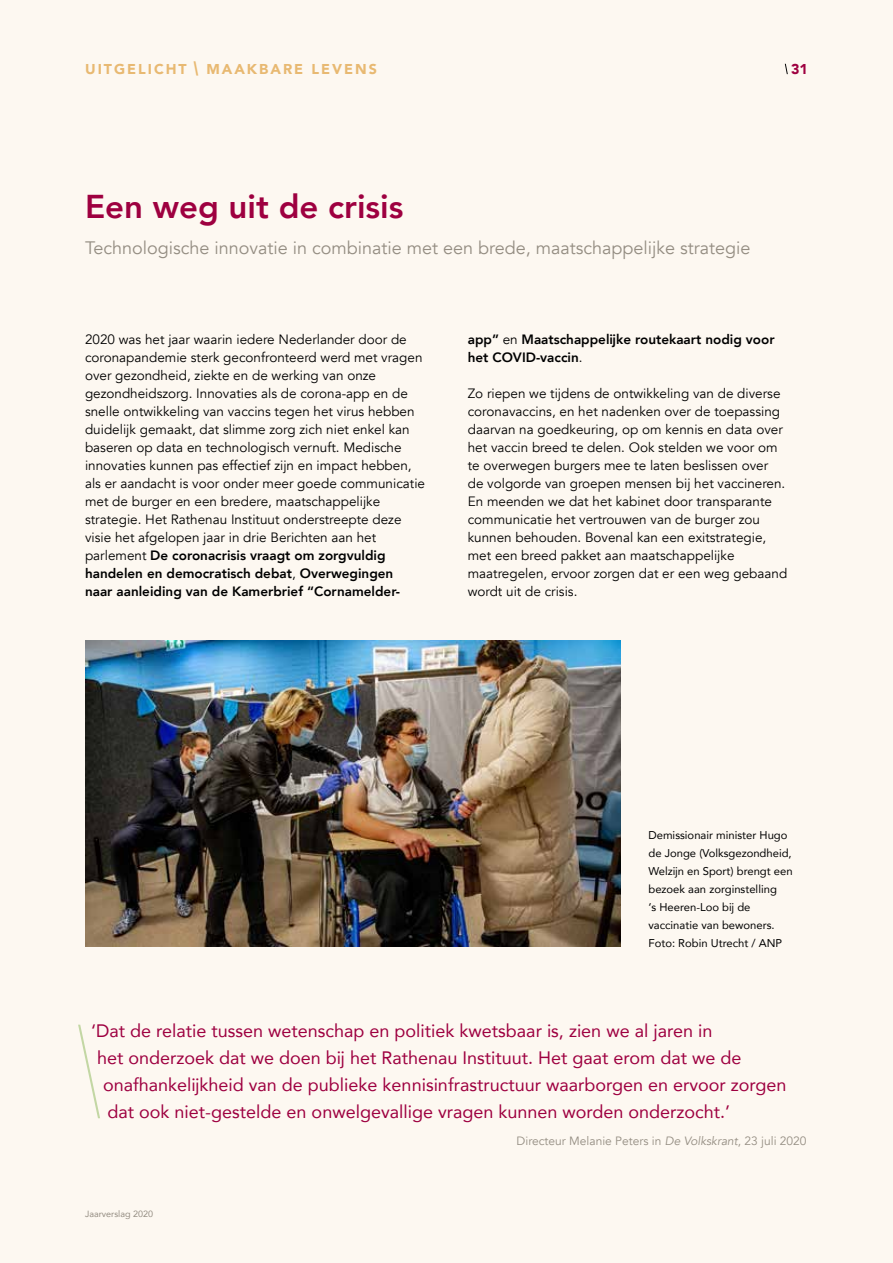
<style>
.page{position:relative;width:893px;height:1263px;background:#fdf8f1}
.page>*{position:absolute;margin:0;border:0;box-sizing:border-box;transform-origin:0 0}
.t1{font:800 33px "Avenir";color:#9e0040}
.t2{font:18px "Avenir";color:#9e0040}
.t3{font:18px "Avenir";color:#948d82}
.t4{font:900 14.25px "Avenir";letter-spacing:.14em;color:#e8b972}
.t5{font:900 14.25px "Avenir";color:#9e0040}
.t6{font:13.5px/18px "Avenir";color:#000}
.t7{font:800 13.5px/18px "Avenir";color:#000}
.t8{font:12px "Avenir";color:#948d82}
.t9{font:11.25px/18px "Avenir";color:#000}
.t10{font:9px "Avenir";color:#948d82}
.s1{font-weight:800}
.s2{font-weight:400}
.s3{font-style:italic}
</style>
<div class="page">
<img style="left:85px;top:640px;width:536px;height:306px">
<svg style="left:78px;top:1025px;width:22px;height:93px"></svg>
<svg style="left:784px;top:63px;width:4px;height:12px"></svg>
<p class="t4" style="left:85px;top:57px;width:293px">UITGELICHT <sup>|</sup> MAAKBARE LEVENS</p>
<p class="t5" style="left:791px;top:57px;width:18px">31</p>
<h1 class="t1" style="left:85px;top:181px;width:320px">Een weg uit de crisis</h1>
<h2 class="t3" style="left:85px;top:237px;width:667px">Technologische innovatie in combinatie met een brede, maatschappelijke strategie</h2>
<p class="t6" style="left:85px;top:331px;width:342px">2020 was het jaar waarin iedere Nederlander door de coronapandemie sterk geconfronteerd werd met vragen over gezondheid, ziekte en de werking van onze gezondheidszorg. Innovaties als de corona-app en de snelle ontwikkeling van vaccins tegen het virus hebben duidelijk gemaakt, dat slimme zorg zich niet enkel kan baseren op data en technologisch vernuft. Medische innovaties kunnen pas effectief zijn en impact hebben, als er aandacht is voor onder meer goede communicatie met de burger en een bredere, maatschappelijke strategie. Het Rathenau Instituut onderstreepte deze visie het afgelopen jaar in drie Berichten aan het parlement <span class="s1">De coronacrisis vraagt om zorgvuldig handelen en democratisch debat</span>, <span class="s1">Overwegingen<br>naar aanleiding van de Kamerbrief “Cornamelder-</span></p>
<p class="t7" style="left:468px;top:330px;width:308px">app” <span class="s2">en</span> Maatschappelijke routekaart nodig voor het COVID-vaccin<span class="s2">.</span></p>
<p class="t6" style="left:468px;top:385px;width:321px">Zo riepen we tijdens de ontwikkeling van de diverse coronavaccins, en het nadenken over de toepassing daarvan na goedkeuring, op om kennis en data over het vaccin breed te delen. Ook stelden we voor om te overwegen burgers mee te laten beslissen over de volgorde van groepen mensen bij het vaccineren.<br>En meenden we dat het kabinet door transparante communicatie het vertrouwen van de burger zou kunnen behouden. Bovenal kan een exitstrategie, met een breed pakket aan maatschappelijke maatregelen, ervoor zorgen dat er een weg gebaand wordt uit de crisis.</p>
<p class="t9" style="left:648px;top:826px;width:146px">Demissionair minister Hugo de Jonge (Volksgezondheid,<br>Welzijn en Sport) brengt een bezoek aan zorginstelling<br>‘s Heeren-Loo bij de vaccinatie van bewoners.<br>Foto: Robin Utrecht / ANP</p>
<h2 class="t2" style="left:91px;top:1016px;width:623px">‘Dat de relatie tussen wetenschap en politiek kwetsbaar is, zien we al jaren in</h2>
<h2 class="t2" style="left:97px;top:1043px;width:646px">het onderzoek dat we doen bij het Rathenau Instituut. Het gaat erom dat we de</h2>
<h2 class="t2" style="left:103px;top:1070px;width:685px">onafhankelijkheid van de publieke kennisinfrastructuur waarborgen en ervoor zorgen</h2>
<h2 class="t2" style="left:108px;top:1097px;width:624px">dat ook niet-gestelde en onwelgevallige vragen kunnen worden onderzocht.’</h2>
<p class="t8" style="left:517px;top:1134px;width:292px">Directeur Melanie Peters in <span class="s3">De Volkskrant</span>, 23 juli 2020</p>
<p class="t10" style="left:85px;top:1207px;width:70px">Jaarverslag 2020</p>
</div>
